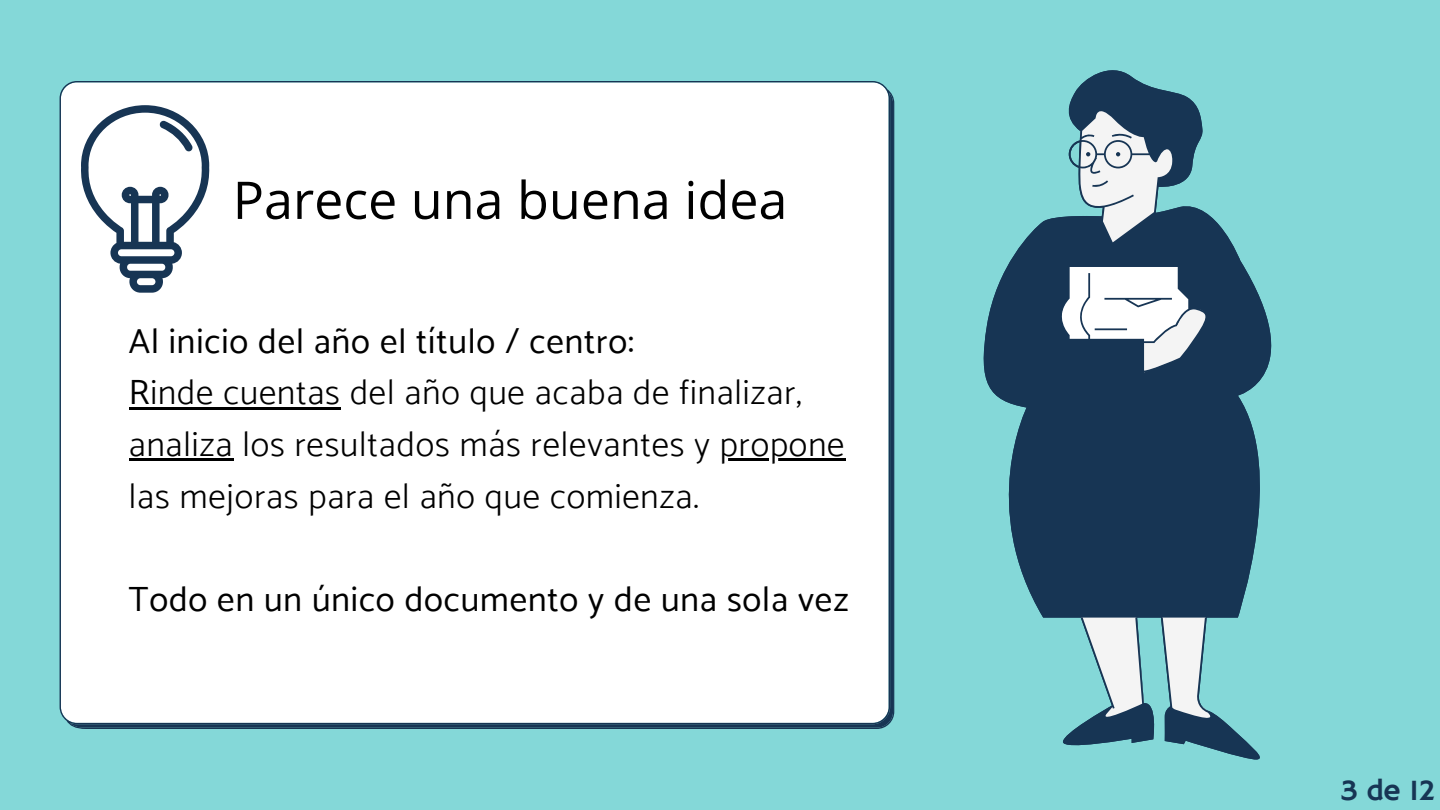
<style>
.page{position:relative;width:1440px;height:810px;background:#84d8d8}
.page>*{position:absolute;margin:0;border:0;box-sizing:border-box;transform-origin:0 0}
.t1{font:52px "Open Sans";color:#000}
.t2{font:300 35px/51.8px "Catamaran";letter-spacing:.025em;color:#000}
.t3{font:35px "Catamaran";letter-spacing:.025em;color:#000}
.t4{font:30px "Hammersmith One";color:#173554}
.s1{font-weight:400}
</style>
<div class="page">
<div style="left:60px;top:81px;width:834px;height:648px;background:#fff"></div>
<svg style="left:983px;top:240px;width:289px;height:341px"></svg>
<svg style="left:1025px;top:70px;width:242px;height:690px;fill:#173554"></svg>
<svg style="left:81px;top:105px;width:128px;height:188px;background:#c4ccd4"></svg>
<hr style="left:129px;top:407px;width:21px;height:3px;background:#000">
<hr style="left:150px;top:407px;width:191px;height:3px;background:#000">
<hr style="left:129px;top:458px;width:104px;height:3px;background:#000">
<hr style="left:720px;top:458px;width:125px;height:3px;background:#000">
<p class="t1" style="left:233px;top:163px;width:556px">Parece una buena idea</p>
<p class="t3" style="left:129px;top:320px;width:507px">Al inicio del año el título / centro:</p>
<p class="t2" style="left:129px;top:366px;width:717px"><span class="s1">R</span>inde cuentas del año que acaba de finalizar, analiza los resultados más relevantes y propone las mejoras para el año que comienza.</p>
<p class="t3" style="left:129px;top:579px;width:721px">Todo en un único documento y de una sola vez</p>
<p class="t4" style="left:1340px;top:773px;width:97px">3 de 12</p>
</div>
